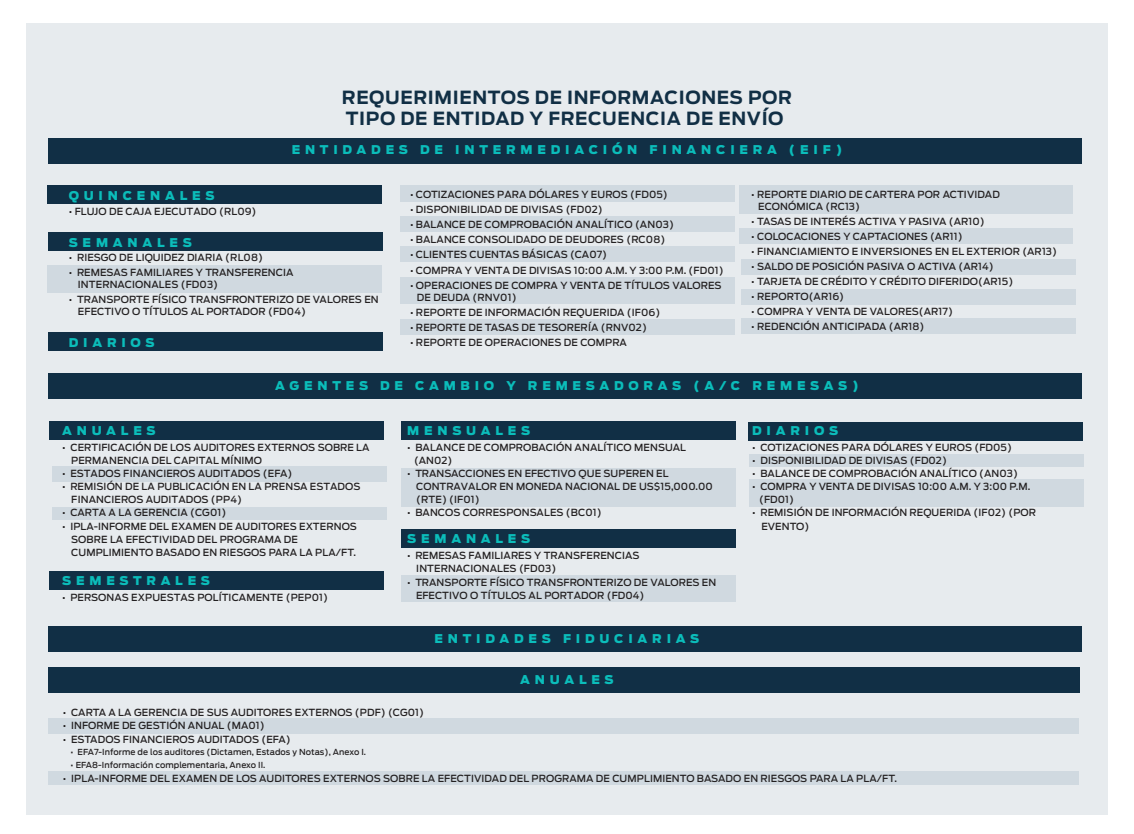
<style>
.page{position:relative;width:1134px;height:834px;background:#fff}
.page>*{position:absolute;margin:0;border:0;box-sizing:border-box;transform-origin:0 0}
.t1{font:700 18px/21px "Antenna";letter-spacing:.035em;color:#112f45}
.t2{font:900 12px "Antenna";letter-spacing:.4em;color:#0bbdba}
.t3{font:500 9.75px/13px "Antenna";letter-spacing:.01em;color:#232021}
.t4{font:500 8.25px "Antenna";letter-spacing:.01em;color:#232021}
</style>
<div class="page">
<div style="left:26px;top:24px;width:1082px;height:790px;background:#e7ebee"></div>
<div style="left:400px;top:246px;width:334px;height:15px;background:#d0d9e0"></div>
<div style="left:47px;top:186px;width:335px;height:18px;background:#112f45"></div>
<div style="left:47px;top:265px;width:335px;height:27px;background:#d0d9e0"></div>
<div style="left:400px;top:185px;width:334px;height:17px;background:#d0d9e0"></div>
<div style="left:739px;top:185px;width:333px;height:29px;background:#d0d9e0"></div>
<div style="left:739px;top:229px;width:333px;height:15px;background:#d0d9e0"></div>
<div style="left:400px;top:216px;width:334px;height:16px;background:#d0d9e0"></div>
<div style="left:400px;top:277px;width:334px;height:26px;background:#d0d9e0"></div>
<div style="left:400px;top:319px;width:334px;height:15px;background:#d0d9e0"></div>
<div style="left:741px;top:259px;width:334px;height:15px;background:#d0d9e0"></div>
<div style="left:741px;top:289px;width:334px;height:15px;background:#d0d9e0"></div>
<div style="left:741px;top:318px;width:334px;height:15px;background:#d0d9e0"></div>
<div style="left:48px;top:232px;width:334px;height:18px;background:#112f45"></div>
<div style="left:48px;top:332px;width:334px;height:18px;background:#112f45"></div>
<div style="left:48px;top:138px;width:1033px;height:25px;background:#112f45"></div>
<div style="left:48px;top:373px;width:1033px;height:26px;background:#112f45"></div>
<div style="left:48px;top:626px;width:1033px;height:25px;background:#112f45"></div>
<div style="left:52px;top:465px;width:335px;height:16px;background:#d0d9e0"></div>
<div style="left:52px;top:507px;width:335px;height:12px;background:#d0d9e0"></div>
<div style="left:401px;top:467px;width:335px;height:39px;background:#d0d9e0"></div>
<div style="left:401px;top:575px;width:335px;height:26px;background:#d0d9e0"></div>
<div style="left:749px;top:454px;width:334px;height:13px;background:#d0d9e0"></div>
<div style="left:749px;top:479px;width:334px;height:27px;background:#d0d9e0"></div>
<div style="left:49px;top:421px;width:334px;height:18px;background:#112f45"></div>
<div style="left:49px;top:570px;width:334px;height:18px;background:#112f45"></div>
<div style="left:402px;top:421px;width:334px;height:18px;background:#112f45"></div>
<div style="left:749px;top:422px;width:334px;height:18px;background:#112f45"></div>
<div style="left:402px;top:529px;width:334px;height:18px;background:#112f45"></div>
<div style="left:48px;top:717px;width:1030px;height:16px;background:#d0d9e0"></div>
<div style="left:48px;top:771px;width:1030px;height:13px;background:#d0d9e0"></div>
<div style="left:49px;top:666px;width:1031px;height:26px;background:#112f45"></div>
<h1 class="t1" style="left:342px;top:87px;width:452px">REQUERIMIENTOS DE INFORMACIONES POR<br>TIPO DE ENTIDAD Y FRECUENCIA DE ENVÍO</h1>
<p class="t2" style="left:292px;top:143px;width:552px">ENTIDADES DE INTERMEDIACIÓN FINANCIERA (EIF)</p>
<p class="t2" style="left:69px;top:188px;width:147px">QUINCENALES</p>
<p class="t3" style="left:69px;top:204px;width:189px">• FLUJO DE CAJA EJECUTADO (RL09)</p>
<p class="t2" style="left:69px;top:235px;width:125px">SEMANALES</p>
<p class="t3" style="left:69px;top:251px;width:196px">• RIESGO DE LIQUIDEZ DIARIA (RL08)</p>
<p class="t3" style="left:78px;top:266px;width:217px;line-height:12px;text-indent:-9px">• REMESAS FAMILIARES Y TRANSFERENCIA<br>INTERNACIONALES (FD03)</p>
<p class="t3" style="left:78px;top:293px;width:302px;line-height:12px;text-indent:-9px">• TRANSPORTE FÍSICO TRANSFRONTERIZO DE VALORES EN<br>EFECTIVO O TÍTULOS AL PORTADOR (FD04)</p>
<p class="t2" style="left:69px;top:335px;width:87px">DIARIOS</p>
<p class="t3" style="left:410px;top:188px;width:259px">• COTIZACIONES PARA DÓLARES Y EUROS (FD05)</p>
<p class="t3" style="left:410px;top:203px;width:194px">• DISPONIBILIDAD DE DIVISAS (FD02)</p>
<p class="t3" style="left:410px;top:218px;width:265px">• BALANCE DE COMPROBACIÓN ANALÍTICO (AN03)</p>
<p class="t3" style="left:410px;top:233px;width:257px">• BALANCE CONSOLIDADO DE DEUDORES (RC08)</p>
<p class="t3" style="left:410px;top:248px;width:199px">• CLIENTES CUENTAS BÁSICAS (CA07)</p>
<p class="t3" style="left:410px;top:264px;width:315px">• COMPRA Y VENTA DE DIVISAS 10:00 A.M. Y 3:00 P.M. (FD01)</p>
<p class="t3" style="left:417px;top:279px;width:306px;line-height:12px;text-indent:-7px">• OPERACIONES DE COMPRA Y VENTA DE TÍTULOS VALORES<br>DE DEUDA (RNV01)</p>
<p class="t3" style="left:410px;top:306px;width:252px">• REPORTE DE INFORMACIÓN REQUERIDA (IF06)</p>
<p class="t3" style="left:410px;top:321px;width:238px">• REPORTE DE TASAS DE TESORERÍA (RNV02)</p>
<p class="t3" style="left:410px;top:336px;width:218px">• REPORTE DE OPERACIONES DE COMPRA</p>
<p class="t3" style="left:758px;top:188px;width:243px;line-height:12px;text-indent:-7px">• REPORTE DIARIO DE CARTERA POR ACTIVIDAD<br>ECONÓMICA (RC13)</p>
<p class="t3" style="left:751px;top:215px;width:235px">• TASAS DE INTERÉS ACTIVA Y PASIVA (AR10)</p>
<p class="t3" style="left:751px;top:230px;width:213px">• COLOCACIONES Y CAPTACIONES (AR11)</p>
<p class="t3" style="left:751px;top:245px;width:307px">• FINANCIAMIENTO E INVERSIONES EN EL EXTERIOR (AR13)</p>
<p class="t3" style="left:751px;top:260px;width:244px">• SALDO DE POSICIÓN PASIVA O ACTIVA (AR14)</p>
<p class="t3" style="left:751px;top:275px;width:263px">• TARJETA DE CRÉDITO Y CRÉDITO DIFERIDO(AR15)</p>
<p class="t3" style="left:751px;top:290px;width:94px">• REPORTO(AR16)</p>
<p class="t3" style="left:751px;top:305px;width:203px">• COMPRA Y VENTA DE VALORES(AR17)</p>
<p class="t3" style="left:751px;top:320px;width:175px">• REDENCIÓN ANTICIPADA (AR18)</p>
<p class="t2" style="left:275px;top:378px;width:585px">AGENTES DE CAMBIO Y REMESADORAS (A/C REMESAS)</p>
<p class="t2" style="left:62px;top:423px;width:95px">ANUALES</p>
<p class="t3" style="left:71px;top:440px;width:300px;text-indent:-9px">• CERTIFICACIÓN DE LOS AUDITORES EXTERNOS SOBRE LA<br>PERMANENCIA DEL CAPITAL MÍNIMO</p>
<p class="t3" style="left:62px;top:467px;width:232px">• ESTADOS FINANCIEROS AUDITADOS (EFA)</p>
<p class="t3" style="left:71px;top:480px;width:291px;text-indent:-9px">• REMISIÓN DE LA PUBLICACIÓN EN LA PRENSA ESTADOS<br>FINANCIEROS AUDITADOS (PP4)</p>
<p class="t3" style="left:62px;top:506px;width:166px">• CARTA A LA GERENCIA (CG01)</p>
<p class="t3" style="left:71px;top:519px;width:287px;text-indent:-9px">• IPLA-INFORME DEL EXAMEN DE AUDITORES EXTERNOS<br>SOBRE LA EFECTIVIDAD DEL PROGRAMA DE<br>CUMPLIMIENTO BASADO EN RIESGOS PARA LA PLA/FT.</p>
<p class="t2" style="left:62px;top:573px;width:149px">SEMESTRALES</p>
<p class="t3" style="left:62px;top:590px;width:267px">• PERSONAS EXPUESTAS POLÍTICAMENTE (PEP01)</p>
<p class="t2" style="left:407px;top:423px;width:124px">MENSUALES</p>
<p class="t3" style="left:414px;top:440px;width:274px;text-indent:-7px">• BALANCE DE COMPROBACIÓN ANALÍTICO MENSUAL (AN02)</p>
<p class="t3" style="left:416px;top:467px;width:298px;text-indent:-9px">• TRANSACCIONES EN EFECTIVO QUE SUPEREN EL<br>CONTRAVALOR EN MONEDA NACIONAL DE US$15,000.00 (RTE) (IF01)</p>
<p class="t3" style="left:407px;top:506px;width:196px">• BANCOS CORRESPONSALES (BC01)</p>
<p class="t2" style="left:407px;top:531px;width:125px">SEMANALES</p>
<p class="t3" style="left:416px;top:549px;width:225px;text-indent:-9px">• REMESAS FAMILIARES Y TRANSFERENCIAS<br>INTERNACIONALES (FD03)</p>
<p class="t3" style="left:416px;top:575px;width:301px;text-indent:-9px">• TRANSPORTE FÍSICO TRANSFRONTERIZO DE VALORES EN<br>EFECTIVO O TÍTULOS AL PORTADOR (FD04)</p>
<p class="t2" style="left:435px;top:631px;width:266px">ENTIDADES FIDUCIARIAS</p>
<p class="t2" style="left:520px;top:672px;width:95px">ANUALES</p>
<p class="t2" style="left:752px;top:423px;width:87px">DIARIOS</p>
<p class="t3" style="left:752px;top:440px;width:261px">• COTIZACIONES PARA DÓLARES Y EUROS (FD05)</p>
<p class="t3" style="left:752px;top:453px;width:196px">• DISPONIBILIDAD DE DIVISAS (FD02)</p>
<p class="t3" style="left:752px;top:467px;width:267px">• BALANCE DE COMPROBACIÓN ANALÍTICO (AN03)</p>
<p class="t3" style="left:759px;top:480px;width:273px;text-indent:-7px">• COMPRA Y VENTA DE DIVISAS 10:00 A.M. Y 3:00 P.M. (FD01)</p>
<p class="t3" style="left:761px;top:506px;width:276px;text-indent:-9px">• REMISIÓN DE INFORMACIÓN REQUERIDA (IF02) (POR<br>EVENTO)</p>
<p class="t3" style="left:63px;top:705px;width:363px">• CARTA A LA GERENCIA DE SUS AUDITORES EXTERNOS (PDF) (CG01)</p>
<p class="t3" style="left:63px;top:719px;width:203px">• INFORME DE GESTIÓN ANUAL (MA01)</p>
<p class="t3" style="left:63px;top:732px;width:229px">• ESTADOS FINANCIEROS AUDITADOS (EFA)</p>
<p class="t4" style="left:71px;top:746px;width:297px">• EFA7-Informe de los auditores (Dictamen, Estados y Notas), Anexo I.</p>
<p class="t4" style="left:71px;top:759px;width:196px">• EFA8-Información complementaria, Anexo II.</p>
<p class="t3" style="left:63px;top:771px;width:836px">• IPLA-INFORME DEL EXAMEN DE LOS AUDITORES EXTERNOS SOBRE LA EFECTIVIDAD DEL PROGRAMA DE CUMPLIMIENTO BASADO EN RIESGOS PARA LA PLA/FT.</p>
</div>
